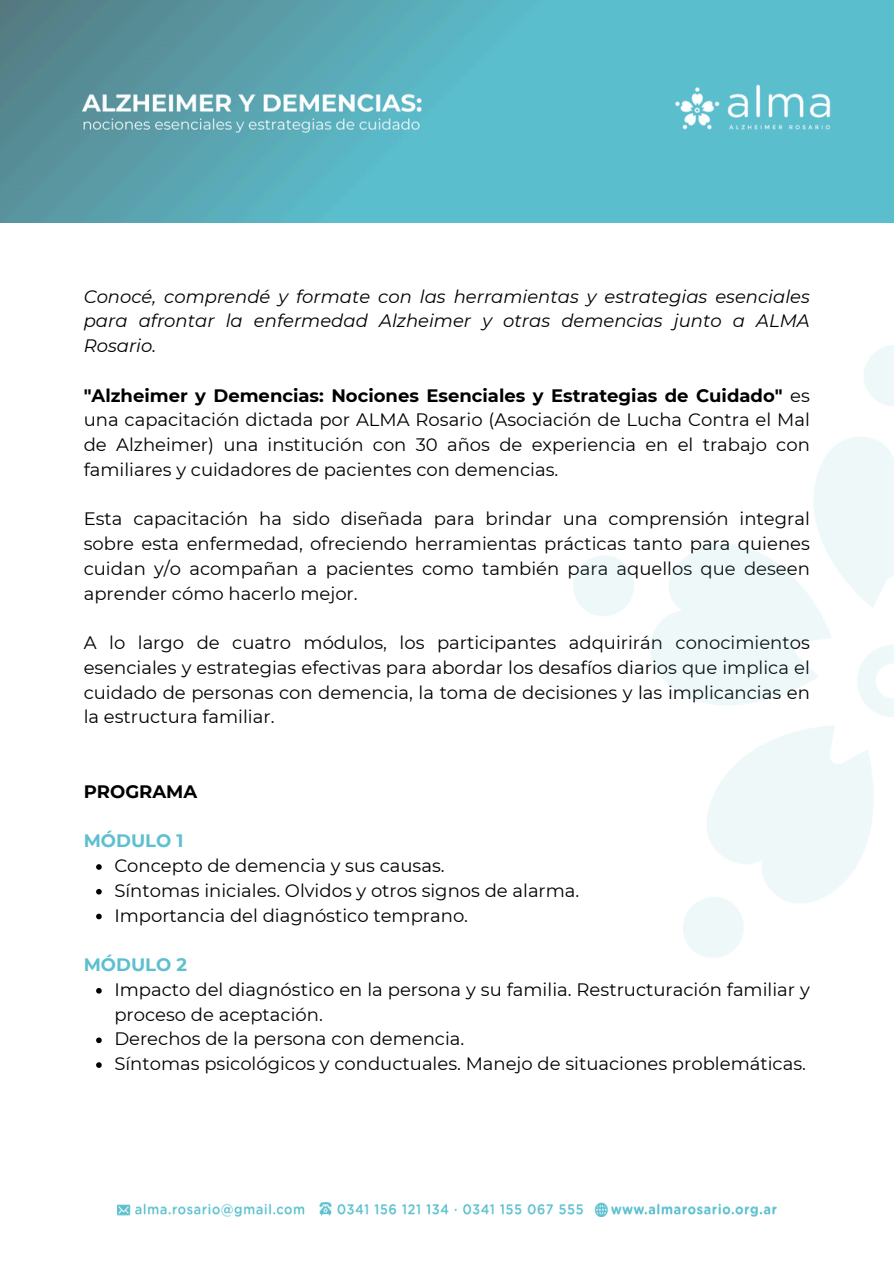
<style>
.page{position:relative;width:894px;height:1264px;background:#fff}
.page>*{position:absolute;margin:0;border:0;box-sizing:border-box;transform-origin:0 0}
.t1{font:18px/24.8px "Montserrat";color:#000;text-align:justify}
.t2{font:italic 18px/24.8px "Montserrat";color:#000;text-align:justify}
.t3{font:700 18px "Montserrat";color:#5cc0cf}
.t4{font:700 18px "Montserrat";color:#000}
.s1{font-weight:700}
</style>
<div class="page">
<svg style="left:96px;top:864px;width:6px;height:5px"></svg>
<svg style="left:96px;top:889px;width:6px;height:5px"></svg>
<svg style="left:96px;top:913px;width:6px;height:6px"></svg>
<svg style="left:96px;top:988px;width:6px;height:5px"></svg>
<svg style="left:96px;top:1037px;width:6px;height:6px"></svg>
<svg style="left:96px;top:1062px;width:6px;height:5px"></svg>
<img style="left:0;top:0;width:893px;height:223px">
<img style="left:117px;top:1202px;width:658px;height:13px">
<p class="t2" style="left:84px;top:284px;width:727px">Conocé, comprendé y formate con las herramientas y estrategias esenciales para afrontar la enfermedad Alzheimer y otras demencias junto a ALMA Rosario.</p>
<p class="t1" style="left:84px;top:383px;width:727px"><span class="s1">"Alzheimer y Demencias: Nociones Esenciales y Estrategias de Cuidado"</span> es una capacitación dictada por ALMA Rosario (Asociación de Lucha Contra el Mal de Alzheimer) una institución con 30 años de experiencia en el trabajo con familiares y cuidadores de pacientes con demencias.</p>
<p class="t1" style="left:84px;top:506px;width:727px">Esta capacitación ha sido diseñada para brindar una comprensión integral sobre esta enfermedad, ofreciendo herramientas prácticas tanto para quienes cuidan y/o acompañan a pacientes como también para aquellos que deseen aprender cómo hacerlo mejor.</p>
<p class="t1" style="left:84px;top:630px;width:727px">A lo largo de cuatro módulos, los participantes adquirirán conocimientos esenciales y estrategias efectivas para abordar los desafíos diarios que implica el cuidado de personas con demencia, la toma de decisiones y las implicancias en la estructura familiar.</p>
<p class="t4" style="left:84px;top:780px;width:115px">PROGRAMA</p>
<h1 class="t3" style="left:84px;top:829px;width:101px">MÓDULO 1</h1>
<h1 class="t1" style="left:114px;top:853px;width:332px">Concepto de demencia y sus causas.</h1>
<p class="t1" style="left:114px;top:878px;width:466px">Síntomas iniciales. Olvidos y otros signos de alarma.</p>
<p class="t1" style="left:114px;top:902px;width:355px">Importancia del diagnóstico temprano.</p>
<p class="t3" style="left:84px;top:953px;width:105px">MÓDULO 2</p>
<h1 class="t1" style="left:114px;top:977px;width:696px">Impacto del diagnóstico en la persona y su familia. Restructuración familiar y proceso de aceptación.</h1>
<p class="t1" style="left:114px;top:1026px;width:351px">Derechos de la persona con demencia.</p>
<p class="t1" style="left:114px;top:1051px;width:693px">Síntomas psicológicos y conductuales. Manejo de situaciones problemáticas.</p>
</div>
